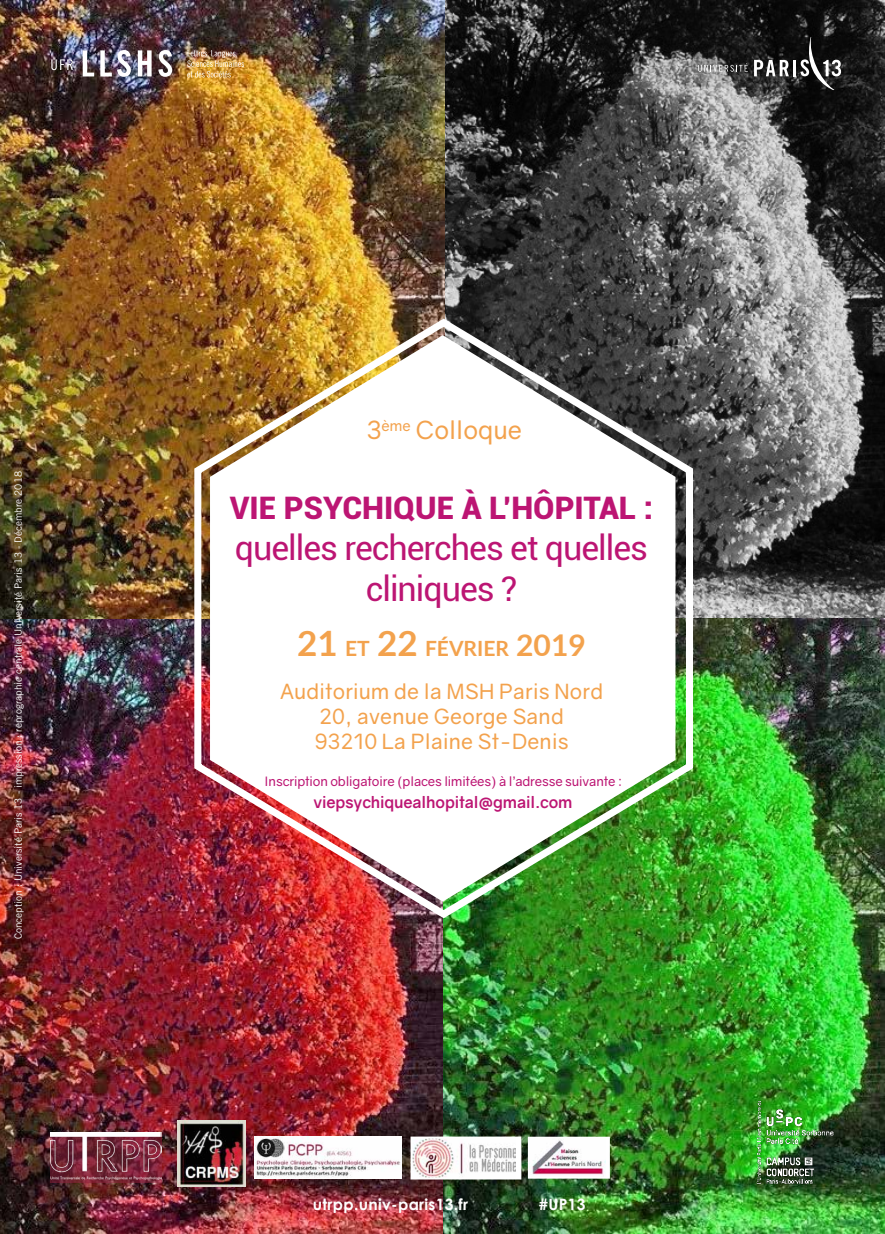
<style>
.page{position:relative;width:885px;height:1234px;background:#fff}
.page>*{position:absolute;margin:0;border:0;box-sizing:border-box;transform-origin:0 0}
.t1{font:34px/40.8px "Roboto";letter-spacing:-.03em;color:#bc1573;text-align:center}
.t2{font:900 31px "Roboto";color:#bc1573}
.t3{font:25px "Gravity";color:#f3a24d}
.t4{font:21px/25.2px "Gravity";letter-spacing:.01em;color:#f3a24d;text-align:center}
.t5{font:700 21px "Lato";color:#f3a24d}
.t6{font:700 16px "Gravity";letter-spacing:-.01em;color:#bc1573}
.t7{font:700 15.6px "Century Gothic";letter-spacing:.02em;color:#fff}
.t8{font:13px "Gravity";letter-spacing:-.01em;color:#bc1573}
.t9{font:10px "Trade Gothic";color:#fff}
.s1{font-size:35px}
.s2{font-size:30px}
</style>
<div class="page">
<img style="left:431px;top:0;width:453px;height:618px">
<img style="left:0;top:1px;width:444px;height:617px">
<img style="left:0;top:618px;width:884px;height:615px">
<img style="left:191px;top:314px;width:508px;height:608px">
<img style="left:206px;top:331px;width:475px;height:574px">
<svg style="left:51px;top:59px;width:22px;height:11px"></svg>
<svg style="left:83px;top:50px;width:11px;height:26px"></svg>
<svg style="left:100px;top:50px;width:31px;height:27px"></svg>
<svg style="left:138px;top:50px;width:14px;height:26px"></svg>
<svg style="left:158px;top:50px;width:14px;height:27px"></svg>
<img style="left:187px;top:50px;width:57px;height:27px">
<svg style="left:693px;top:37px;width:159px;height:54px;background:#333"></svg>
<hr style="left:793px;top:60px;width:3px;height:16px;background:#fff">
<svg style="left:754px;top:60px;width:34px;height:16px"></svg>
<svg style="left:800px;top:37px;width:41px;height:54px;background:#3a3a3a"></svg>
<svg style="left:698px;top:63px;width:49px;height:9px"></svg>
<img style="left:742px;top:1101px;width:111px;height:90px">
<svg style="left:51px;top:1179px;width:111px;height:3px"></svg>
<img style="left:51px;top:1132px;width:111px;height:47px">
<img style="left:178px;top:1120px;width:67px;height:65px">
<img style="left:254px;top:1136px;width:148px;height:41px">
<img style="left:409px;top:1135px;width:201px;height:45px">
<p class="t9" style="left:12px;top:939px;width:469px;rotate:-90deg">Conception : Université Paris 13 - impression : reprographie centrale Université Paris 13 - Décembre 2018</p>
<h3 class="t3" style="left:367px;top:415px;width:157px">3<sup>ème</sup> Colloque</h3>
<h2 class="t2" style="left:230px;top:486px;width:425px">VIE PSYCHIQUE À L’HÔPITAL :</h2>
<h1 class="t1" style="left:235px;top:526px;width:414px">quelles recherches et quelles cliniques ?</h1>
<h3 class="t5" style="left:297px;top:633px;width:290px"><span class="s1">21</span> ET <span class="s1">22</span> FÉVRIER <span class="s2">2019</span></h3>
<h3 class="t4" style="left:280px;top:678px;width:324px">Auditorium de la MSH Paris Nord<br>20, avenue George Sand<br>93210 La Plaine St-Denis</h3>
<h3 class="t8" style="left:264px;top:773px;width:359px">Inscription obligatoire (places limitées) à l’adresse suivante :</h3>
<h3 class="t6" style="left:313px;top:792px;width:260px">viepsychiquealhopital@gmail.com</h3>
<h3 class="t7" style="left:313px;top:1194px;width:157px">utrpp.univ-paris13.fr</h3>
<h3 class="t7" style="left:538px;top:1194px;width:48px">#UP13</h3>
</div>
